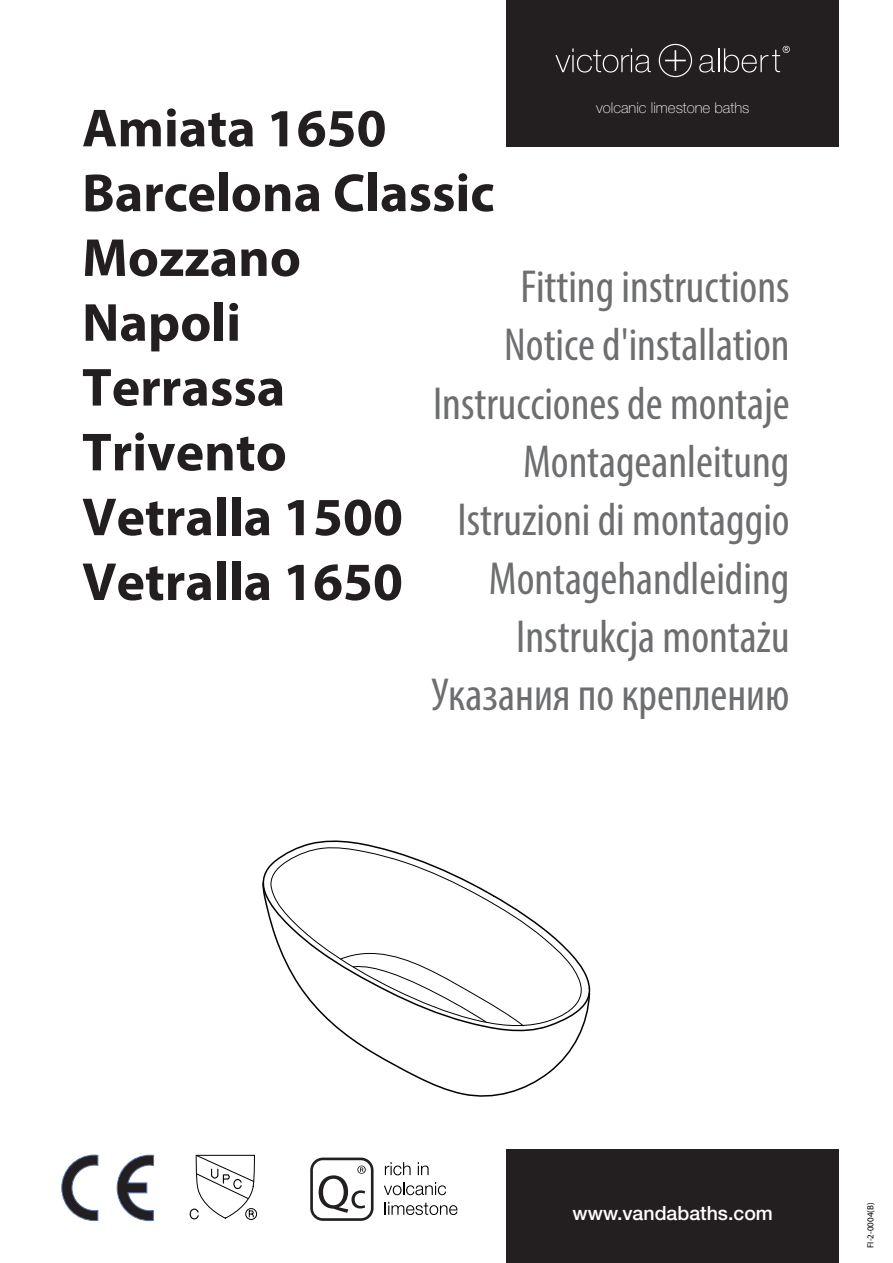
<style>
.page{position:relative;width:893px;height:1263px;background:#fff}
.page>*{position:absolute;margin:0;border:0;box-sizing:border-box;transform-origin:0 0}
.t1{font:700 54px/64.8px "Myriad Pro";color:#231f20}
.t2{font:condensed 46.5px/58.3px "Myriad Pro";color:#6d6e70;text-align:right}
.t3{font:500 19.5px "Helvetica Neue";color:#fff}
.t4{font:100 15px "Helvetica Neue";color:#fff}
.t5{font:9px "Myriad Pro";color:#000}
</style>
<div class="page">
<div style="left:506px;top:0;width:332px;height:146px;background:#231f20"></div>
<svg style="left:555px;top:48px;width:95px;height:25px"></svg>
<div style="left:658px;top:44px;width:34px;height:33px;border:1px solid #fff;border-radius:50%"></div>
<svg style="left:699px;top:46px;width:90px;height:27px"></svg>
<hr style="left:674px;top:50px;width:2px;height:21px;background:#fff">
<svg style="left:665px;top:60px;width:20px;height:1px"></svg>
<svg style="left:348px;top:1037px;width:231px;height:60px"></svg>
<svg style="left:262px;top:840px;width:329px;height:197px"></svg>
<svg style="left:270px;top:846px;width:317px;height:183px"></svg>
<svg style="left:339px;top:946px;width:185px;height:81px"></svg>
<div style="left:506px;top:1149px;width:332px;height:114px;background:#231f20"></div>
<svg style="left:385px;top:1162px;width:25px;height:13px"></svg>
<svg style="left:418px;top:1162px;width:10px;height:13px"></svg>
<svg style="left:384px;top:1182px;width:62px;height:13px"></svg>
<svg style="left:385px;top:1202px;width:72px;height:13px"></svg>
<svg style="left:310px;top:1157px;width:63px;height:64px"></svg>
<svg style="left:117px;top:1155px;width:37px;height:66px"></svg>
<svg style="left:61px;top:1154px;width:37px;height:67px"></svg>
<svg style="left:189px;top:1154px;width:68px;height:66px"></svg>
<p class="t4" style="left:596px;top:100px;width:155px">volcanic limestone baths</p>
<p class="t1" style="left:82px;top:94px;width:414px">Amiata 1650<br>Barcelona Classic<br>Mozzano<br>Napoli<br>Terrassa<br>Trivento<br>Vetralla 1500<br>Vetralla 1650</p>
<p class="t2" style="left:433px;top:257px;width:358px">Fitting instructions<br>Notice d'installation<br>Instrucciones de montaje</p>
<p class="t2" style="left:431px;top:432px;width:360px">Montageanleitung<br>Istruzioni di montaggio<br>Montagehandleiding<br>Instrukcja montażu<br>Указания по креплению</p>
<p class="t3" style="left:572px;top:1201px;width:202px">www.vandabaths.com</p>
<p class="t5" style="left:864px;top:1248px;width:47px;rotate:-90deg">FI-2-0004(B)</p>
</div>
